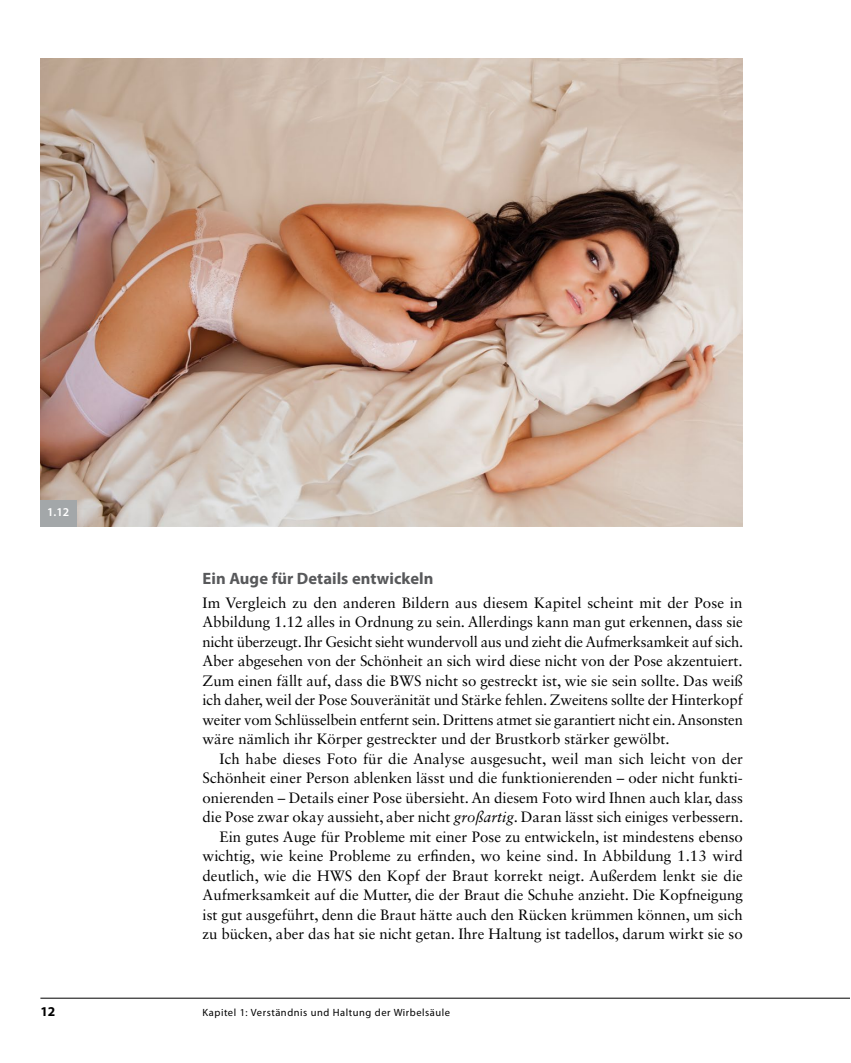
<style>
.page{position:relative;width:851px;height:1063px;background:#fff}
.page>*{position:absolute;margin:0;border:0;box-sizing:border-box;transform-origin:0 0}
.t1{font:700 16.5px "Myriad Pro";color:#58595b}
.t2{font:15px/19.5px "Sabon LT Std";color:#000;text-align:justify}
.t3{font:700 13.5px "Myriad Pro";color:#000}
.t4{font:600 12px "Myriad Pro";color:#fff}
.t5{font:10.5px "Myriad Pro";letter-spacing:.05em;color:#000}
.s1{font-style:italic}
</style>
<div class="page">
<img style="left:40px;top:59px;width:702px;height:468px">
<div style="left:40px;top:500px;width:37px;height:27px;background:#a3a7a9"></div>
<hr style="left:40px;top:998px;width:809px;height:1px;background:#000">
<p class="t4" style="left:47px;top:504px;width:24px">1.12</p>
<p class="t1" style="left:202px;top:568px;width:232px">Ein Auge für Details entwickeln</p>
<p class="t2" style="left:202px;top:593px;width:542px">Im Vergleich zu den anderen Bildern aus diesem Kapitel scheint mit der Pose in Abbildung 1.12 alles in Ordnung zu sein. Allerdings kann man gut erkennen, dass sie nicht überzeugt. Ihr Gesicht sieht wundervoll aus und zieht die Aufmerksamkeit auf sich.<br>Aber abgesehen von der Schönheit an sich wird diese nicht von der Pose akzentuiert.<br>Zum einen fällt auf, dass die BWS nicht so gestreckt ist, wie sie sein sollte. Das weiß ich daher, weil der Pose Souveränität und Stärke fehlen. Zweitens sollte der Hinterkopf weiter vom Schlüsselbein entfernt sein. Drittens atmet sie garantiert nicht ein. Ansonsten wäre nämlich ihr Körper gestreckter und der Brustkorb stärker gewölbt.</p>
<p class="t2" style="left:202px;top:749px;width:542px;text-align:right">Ich habe dieses Foto für die Analyse ausgesucht, weil man sich leicht von der Schönheit einer Person ablenken lässt und die funktionierenden – oder nicht funkti&shy;onierenden – Details einer Pose übersieht. An diesem Foto wird Ihnen auch klar, dass die Pose zwar okay aussieht, aber nicht <span class="s1">großartig</span>. Daran lässt sich einiges verbessern.<br>Ein gutes Auge für Probleme mit einer Pose zu entwickeln, ist mindestens ebenso wichtig, wie keine Probleme zu erfinden, wo keine sind. In Abbildung 1.13 wird deutlich, wie die HWS den Kopf der Braut korrekt neigt. Außerdem lenkt sie die Aufmerksamkeit auf die Mutter, die der Braut die Schuhe anzieht. Die Kopfneigung ist gut ausgeführt, denn die Braut hätte auch den Rücken krümmen können, um sich zu bücken, aber das hat sie nicht getan. Ihre Haltung ist tadellos, darum wirkt sie so</p>
<p class="t3" style="left:40px;top:1003px;width:16px">12</p>
<p class="t5" style="left:202px;top:1006px;width:249px">Kapitel 1: Verständnis und Haltung der Wirbelsäule</p>
</div>
